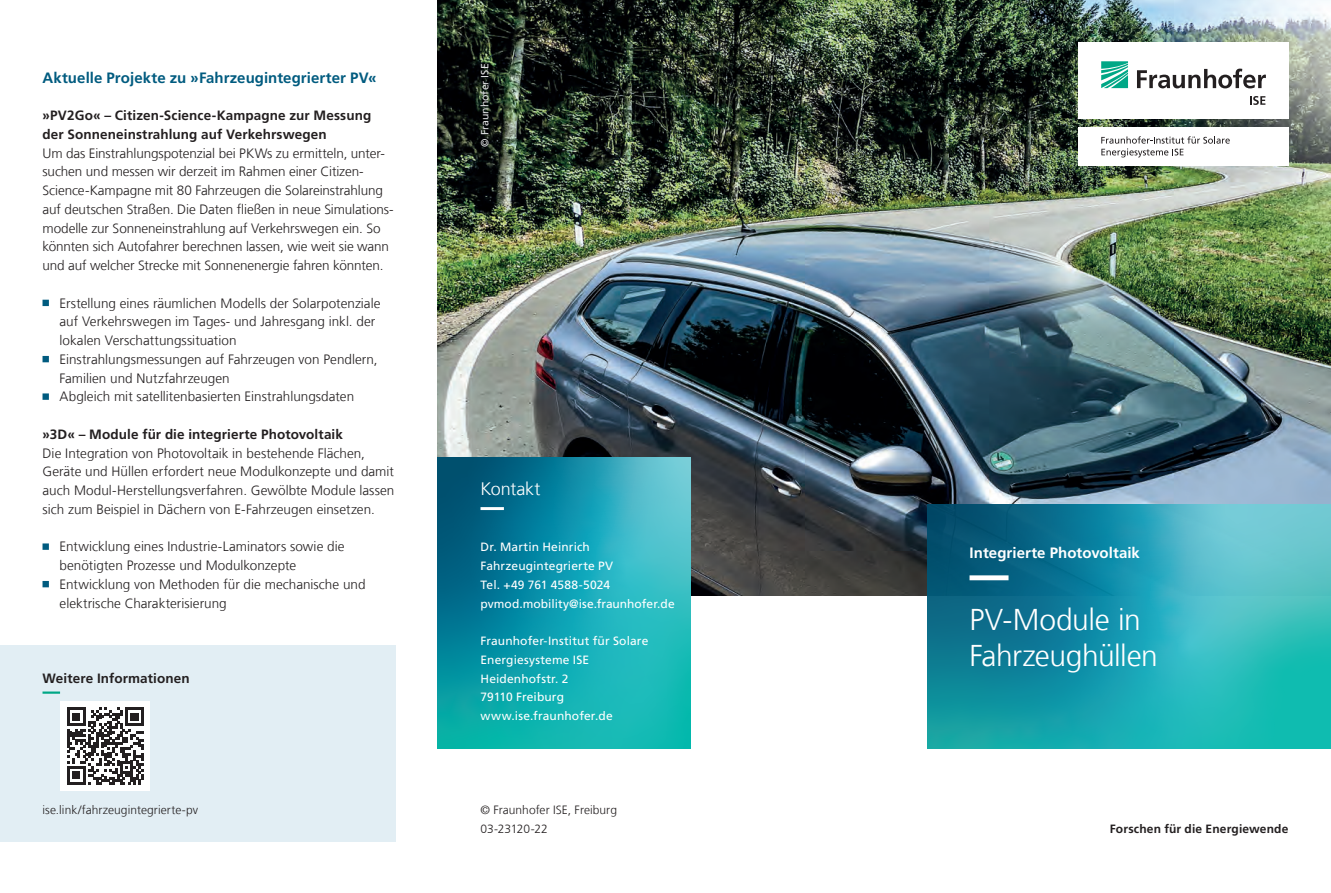
<style>
.page{position:relative;width:1331px;height:893px;background:#fff}
.page>*{position:absolute;margin:0;border:0;box-sizing:border-box;transform-origin:0 0}
.Ueberschrift_20_24_w{font:300 30px/36px "Frutiger LT Com";letter-spacing:-.015em;color:#fff}
.Infokasten_gross_Ueb{font:300 18px "Frutiger LT Com";letter-spacing:-.01em;color:#fff}
.Zwischenueberschrift{font:700 15px "Frutiger LT Com";letter-spacing:.005em;color:#005b7f}
.Sub_Ueberschrift_10{font:700 15px "Frutiger LT Com";letter-spacing:.005em;color:#fff}
.Fliesstext_9_12_5_sc{font:300 13.5px/18.8px "Frutiger LT Com";letter-spacing:-.005em;color:#231f20}
.Aufzählung_schwarz_b{font:300 13.5px/18.8px "Frutiger LT Com";color:#231f20}
.Absatzueberschrift_9{font:700 13.5px/18.8px "Frutiger LT Com";letter-spacing:.01em;color:#231f20}
.Infokasten_klein_Ueb{font:700 13.5px "Frutiger LT Com";letter-spacing:.01em;color:#231f20}
.Infokasten_klein_Fli{font:12px/18.8px "Frutiger LT Com";letter-spacing:.01em;color:#fff}
.Infokasten_klein_Fli-2{font:300 12px "Frutiger LT Com";letter-spacing:.005em;color:#231f20}
.URL_Claim_8_12_5_sch{font:700 12px "Frutiger LT Com";letter-spacing:.015em;color:#231f20}
._06_Fließtext{font:10.5px "Frutiger LT Com";color:#e1e2e4}
</style>
<div class="page">
<img style="left:438px;top:0;width:893px;height:595px">
<svg style="left:927px;top:504px;width:404px;height:245px;background:#239dab"></svg>
<svg style="left:438px;top:458px;width:253px;height:290px;background:#169dac"></svg>
<div style="left:1078px;top:43px;width:210px;height:76px;background:#fff"></div>
<div style="left:1078px;top:127px;width:210px;height:38px;background:#fff"></div>
<svg style="left:1101px;top:136px;width:129px;height:21px"></svg>
<svg style="left:1101px;top:61px;width:27px;height:27px"></svg>
<svg style="left:1137px;top:69px;width:129px;height:19px"></svg>
<svg style="left:1250px;top:96px;width:15px;height:9px"></svg>
<svg style="left:480px;top:507px;width:198px;height:3px"></svg>
<svg style="left:43px;top:300px;width:6px;height:6px"></svg>
<svg style="left:43px;top:356px;width:6px;height:6px"></svg>
<svg style="left:43px;top:393px;width:6px;height:7px"></svg>
<svg style="left:43px;top:543px;width:6px;height:7px"></svg>
<svg style="left:43px;top:581px;width:6px;height:6px"></svg>
<svg style="left:969px;top:575px;width:319px;height:5px;background:#45a7bb"></svg>
<div style="left:0;top:645px;width:395px;height:197px;background:#e2eef4"></div>
<svg style="left:43px;top:691px;width:18px;height:3px"></svg>
<div style="left:61px;top:701px;width:89px;height:90px;background:#fff"></div>
<svg style="left:67px;top:708px;width:77px;height:77px"></svg>
<p class="Zwischenueberschrift" style="left:43px;top:69px;width:335px">Aktuelle Projekte zu »Fahrzeugintegrierter PV«</p>
<p class="Absatzueberschrift_9" style="left:43px;top:106px;width:330px">»PV2Go« – Citizen-Science-Kampagne zur Messung der Sonneneinstrahlung auf Verkehrswegen</p>
<p class="Fliesstext_9_12_5_sc" style="left:43px;top:144px;width:352px">Um das Einstrahlungspotenzial bei PKWs zu ermitteln, unter&shy;suchen und messen wir derzeit im Rahmen einer Citizen-Science-Kampagne mit 80 Fahrzeugen die Solareinstrahlung auf deutschen Straßen. Die Daten fließen in neue Simulations&shy;modelle zur Sonneneinstrahlung auf Verkehrswegen ein. So könnten sich Autofahrer berechnen lassen, wie weit sie wann und auf welcher Strecke mit Sonnenenergie fahren könnten.</p>
<p class="Aufzählung_schwarz_b" style="left:60px;top:294px;width:322px">Erstellung eines räumlichen Modells der Solarpotenziale auf Verkehrswegen im Tages- und Jahresgang inkl. der lokalen Verschattungssituation</p>
<p class="Aufzählung_schwarz_b" style="left:60px;top:350px;width:320px">Einstrahlungsmessungen auf Fahrzeugen von Pendlern,<br>Familien und Nutzfahrzeugen</p>
<p class="Aufzählung_schwarz_b" style="left:60px;top:387px;width:296px">Abgleich mit satellitenbasierten Einstrahlungsdaten</p>
<p class="Absatzueberschrift_9" style="left:43px;top:425px;width:302px">»3D« – Module für die integrierte Photovoltaik</p>
<p class="Fliesstext_9_12_5_sc" style="left:43px;top:444px;width:353px">Die Integration von Photovoltaik in bestehende Flächen, Geräte und Hüllen erfordert neue Modulkonzepte und damit auch Modul-Herstellungsverfahren. Gewölbte Module lassen sich zum Beispiel in Dächern von E-Fahrzeugen einsetzen.</p>
<p class="Aufzählung_schwarz_b" style="left:60px;top:537px;width:286px">Entwicklung eines Industrie-Laminators sowie die benötigten Prozesse und Modulkonzepte</p>
<p class="Aufzählung_schwarz_b" style="left:60px;top:575px;width:308px">Entwicklung von Methoden für die mechanische und elektrische Charakterisierung</p>
<p class="Infokasten_klein_Ueb" style="left:43px;top:670px;width:149px">Weitere Informationen</p>
<p class="Infokasten_klein_Fli-2" style="left:43px;top:803px;width:157px">ise.link/fahrzeugintegrierte-pv</p>
<p class="_06_Fließtext" style="left:479px;top:147px;width:85px;rotate:-90deg">© Fraunhofer ISE</p>
<p class="Infokasten_gross_Ueb" style="left:480px;top:478px;width:61px">Kontakt</p>
<p class="Infokasten_klein_Fli" style="left:480px;top:538px;width:111px">Dr. Martin Heinrich</p>
<p class="Infokasten_klein_Fli" style="left:480px;top:557px;width:134px">Fahrzeugintegrierte PV</p>
<p class="Infokasten_klein_Fli" style="left:480px;top:575px;width:131px">Tel. +49 761 4588-5024</p>
<p class="Infokasten_klein_Fli" style="left:480px;top:594px;width:196px">pvmod.mobility@ise.fraunhofer.de</p>
<p class="Infokasten_klein_Fli" style="left:480px;top:632px;width:169px">Fraunhofer-Institut für Solare<br>Energiesysteme ISE</p>
<p class="Infokasten_klein_Fli" style="left:480px;top:669px;width:90px">Heidenhofstr. 2<br>79110 Freiburg</p>
<p class="Infokasten_klein_Fli" style="left:480px;top:707px;width:134px">www.ise.fraunhofer.de</p>
<p class="Infokasten_klein_Fli-2" style="left:480px;top:803px;width:138px">© Fraunhofer ISE, Freiburg</p>
<p class="Infokasten_klein_Fli-2" style="left:480px;top:821px;width:69px">03-23120-22</p>
<p class="Sub_Ueberschrift_10" style="left:969px;top:544px;width:172px">Integrierte Photovoltaik</p>
<p class="Ueberschrift_20_24_w" style="left:969px;top:602px;width:190px">PV-Module in<br>Fahrzeughüllen</p>
<p class="URL_Claim_8_12_5_sch" style="left:1110px;top:821px;width:180px">Forschen für die Energiewende</p>
</div>
